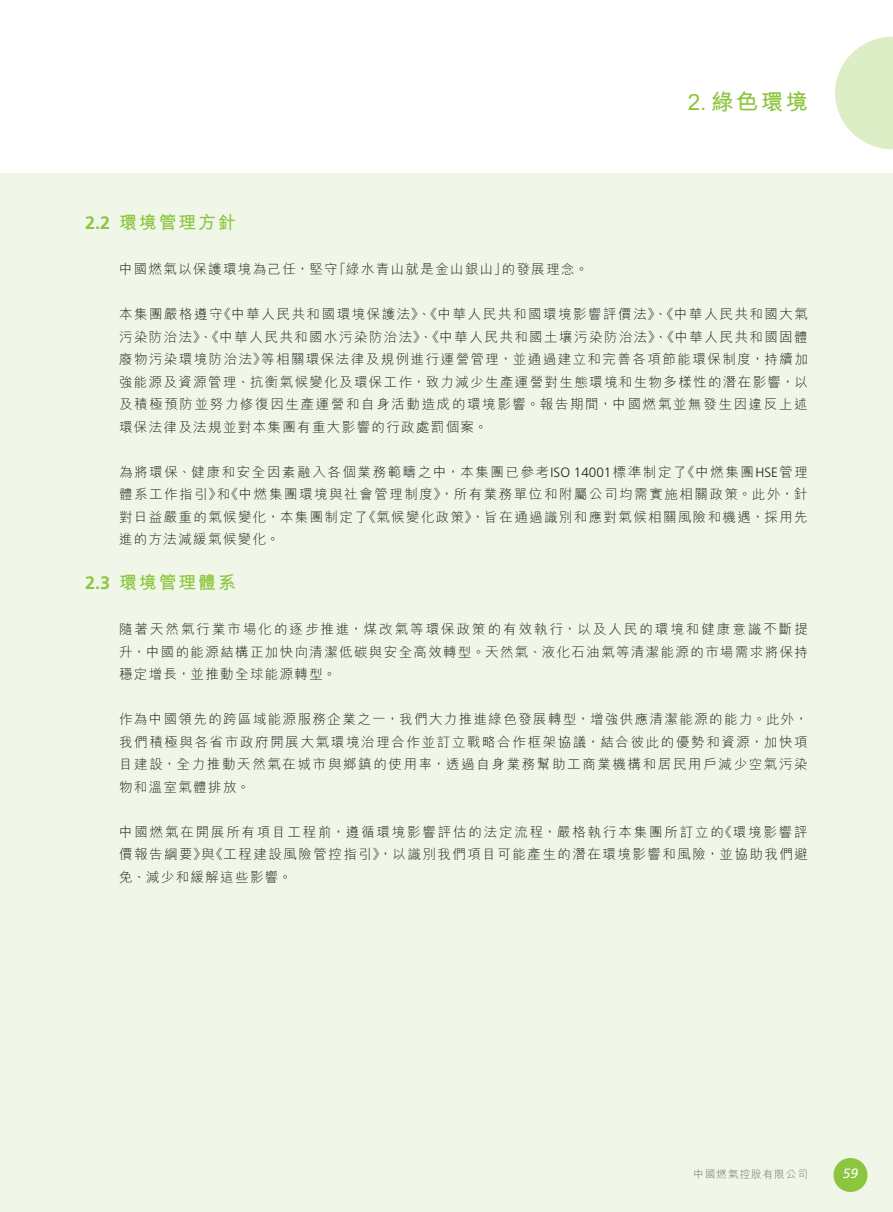
<style>
.page{position:relative;width:893px;height:1212px;background:#fff}
.page>*{position:absolute;margin:0;border:0;box-sizing:border-box;transform-origin:0 0}
.t1{font:700 22.5px "M Hei HK";color:#8bc63e}
.t2{font:700 18px "M Hei HK";letter-spacing:.1em;color:#8bc63e}
.t3{font:300 13.5px/22.5px "M Hei HK";letter-spacing:.1em;color:#231f20;text-align:justify}
.t4{font:italic 13.5px "Frutiger LT Std";color:#fff}
.t5{font:300 10.5px "M Hei HK";letter-spacing:.1em;color:#6c6d70}
.s1{font-family:"Frutiger LT Std"}
</style>
<div class="page">
<div style="left:0;top:173px;width:893px;height:1039px;background:#f1f7e8"></div>
<div style="left:833px;top:1158px;width:34px;height:34px;background:#8bc63e;border-radius:50%"></div>
<svg style="left:835px;top:37px;width:58px;height:112px"></svg>
<h1 class="t1" style="left:688px;top:86px;width:122px">2. 綠色環境</h1>
<h2 class="t2" style="left:85px;top:209px;width:153px"><span class="s1">2.2</span> 環境管理方針</h2>
<p class="t3" style="left:119px;top:258px;width:471px">中國燃氣以保護環境為己任，堅守「綠水青山就是金山銀山」的發展理念。</p>
<p class="t3" style="left:119px;top:303px;width:690px">本集團嚴格遵守《中華人民共和國環境保護法》、《中華人民共和國環境影響評價法》、《中華人民共和國大氣污染防治法》、《中華人民共和國水污染防治法》、《中華人民共和國土壤污染防治法》、《中華人民共和國固體廢物污染環境防治法》等相關環保法律及規例進行運營管理，並通過建立和完善各項節能環保制度，持續加強能源及資源管理、抗衡氣候變化及環保工作，致力減少生產運營對生態環境和生物多樣性的潛在影響，以及積極預防並努力修復因生產運營和自身活動造成的環境影響。報告期間，中國燃氣並無發生因違反上述環保法律及法規並對本集團有重大影響的行政處罰個案。</p>
<p class="t3" style="left:119px;top:460px;width:690px">為將環保、健康和安全因素融入各個業務範疇之中，本集團已參考<span class="s1">ISO 14001</span>標準制定了《中燃集團<span class="s1">HSE</span>管理體系工作指引》和《中燃集團環境與社會管理制度》，所有業務單位和附屬公司均需實施相關政策。此外，針對日益嚴重的氣候變化，本集團制定了《氣候變化政策》，旨在通過識別和應對氣候相關風險和機遇，採用先進的方法減緩氣候變化。</p>
<h2 class="t2" style="left:85px;top:569px;width:153px"><span class="s1">2.3</span> 環境管理體系</h2>
<p class="t3" style="left:119px;top:618px;width:690px">隨著天然氣行業市場化的逐步推進，煤改氣等環保政策的有效執行，以及人民的環境和健康意識不斷提升，中國的能源結構正加快向清潔低碳與安全高效轉型。天然氣、液化石油氣等清潔能源的市場需求將保持穩定增長，並推動全球能源轉型。</p>
<p class="t3" style="left:119px;top:708px;width:690px">作為中國領先的跨區域能源服務企業之一，我們大力推進綠色發展轉型，增強供應清潔能源的能力。此外，我們積極與各省市政府開展大氣環境治理合作並訂立戰略合作框架協議，結合彼此的優勢和資源，加快項目建設，全力推動天然氣在城市與鄉鎮的使用率，透過自身業務幫助工商業機構和居民用戶減少空氣污染物和溫室氣體排放。</p>
<p class="t3" style="left:119px;top:820px;width:691px">中國燃氣在開展所有項目工程前，遵循環境影響評估的法定流程，嚴格執行本集團所訂立的《環境影響評價報告綱要》與《工程建設風險管控指引》，以識別我們項目可能產生的潛在環境影響和風險，並協助我們避免、減少和緩解這些影響。</p>
<p class="t5" style="left:693px;top:1168px;width:116px">中國燃氣控股有限公司</p>
<p class="t4" style="left:843px;top:1166px;width:17px">59</p>
</div>
